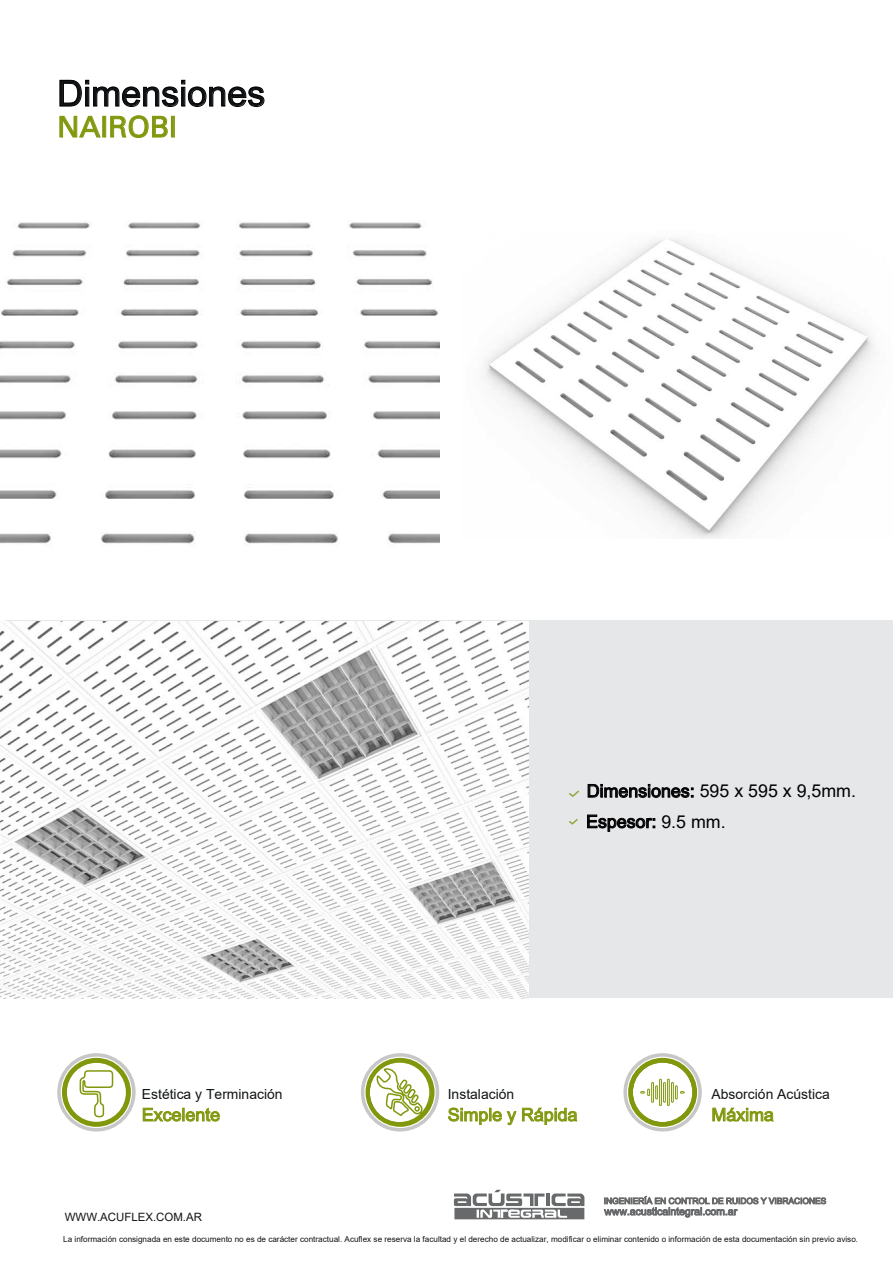
<style>
.page{position:relative;width:893px;height:1263px;background:#fff}
.page>*{position:absolute;margin:0;border:0;box-sizing:border-box;transform-origin:0 0}
.t1{font:36px "Arial";color:#111416}
.t2{font:28.65px "Univers LT Std";color:#81980d}
.t3{font:17.85px/30.6px "Arial";color:#000001}
.t4{font:17.85px "Arial";color:#81980d}
.t5{font:13.95px "Arial";color:#111416}
.t6{font:11.4px "Arial";color:#111416}
.t7{font:8.1px "Arial";color:#111416}
</style>
<div class="page">
<div style="left:5px;top:620px;width:888px;height:378px;background:#e6e7e8"></div>
<svg style="left:143px;top:1108px;width:77px;height:13px"></svg>
<svg style="left:448px;top:1107px;width:68px;height:18px"></svg>
<svg style="left:522px;top:1108px;width:55px;height:17px"></svg>
<svg style="left:712px;top:1108px;width:62px;height:13px"></svg>
<svg style="left:57px;top:1053px;width:79px;height:78px"></svg>
<svg style="left:61px;top:1057px;width:70px;height:70px"></svg>
<svg style="left:65px;top:1053px;width:63px;height:79px"></svg>
<svg style="left:361px;top:1053px;width:78px;height:78px"></svg>
<svg style="left:365px;top:1057px;width:70px;height:70px"></svg>
<svg style="left:368px;top:1053px;width:63px;height:71px"></svg>
<svg style="left:623px;top:1053px;width:79px;height:78px"></svg>
<svg style="left:627px;top:1057px;width:71px;height:70px"></svg>
<div style="left:627px;top:1057px;width:71px;height:71px;border:1px solid #fff;border-radius:50%"></div>
<svg style="left:632px;top:1061px;width:62px;height:62px"></svg>
<svg style="left:60px;top:80px;width:204px;height:27px"></svg>
<img style="left:0;top:621px;width:529px;height:377px">
<svg style="left:604px;top:1196px;width:222px;height:21px"></svg>
<svg style="left:454px;top:1190px;width:130px;height:29px"></svg>
<svg style="left:588px;top:784px;width:105px;height:14px"></svg>
<svg style="left:587px;top:815px;width:68px;height:17px"></svg>
<svg style="left:569px;top:790px;width:10px;height:7px"></svg>
<svg style="left:569px;top:819px;width:9px;height:6px"></svg>
<svg style="left:60px;top:116px;width:41px;height:22px"></svg>
<div style="left:103px;top:116px;width:3px;height:21px;border:1px solid #81980d"></div>
<svg style="left:110px;top:115px;width:58px;height:23px"></svg>
<div style="left:171px;top:116px;width:4px;height:21px;border:1px solid #81980d"></div>
<img style="left:0;top:222px;width:439px;height:322px">
<img style="left:484px;top:238px;width:390px;height:300px">
<h1 class="t1" style="left:57px;top:69px;width:210px">Dimensiones</h1>
<h2 class="t2" style="left:57px;top:110px;width:121px">NAIROBI</h2>
<h3 class="t5" style="left:142px;top:1084px;width:142px">Estética y Terminación</h3>
<h3 class="t4" style="left:142px;top:1102px;width:80px">Excelente</h3>
<h3 class="t3" style="left:586px;top:775px;width:271px">Dimensiones: 595 x 595 x 9,5mm.<br>Espesor: 9.5 mm.</h3>
<h3 class="t5" style="left:448px;top:1084px;width:68px">Instalación</h3>
<h3 class="t4" style="left:448px;top:1102px;width:131px">Simple y Rápida</h3>
<h3 class="t5" style="left:711px;top:1084px;width:120px">Absorción Acústica</h3>
<h3 class="t4" style="left:711px;top:1102px;width:64px">Máxima</h3>
<h3 class="t6" style="left:65px;top:1209px;width:139px">WWW.ACUFLEX.COM.AR</h3>
<p class="t7" style="left:63px;top:1233px;width:796px">La información consignada en este documento no es de carácter contractual. Acuflex se reserva la facultad y el derecho de actualizar, modificar o eliminar contenido o información de esta documentación sin previo aviso.</p>
</div>
